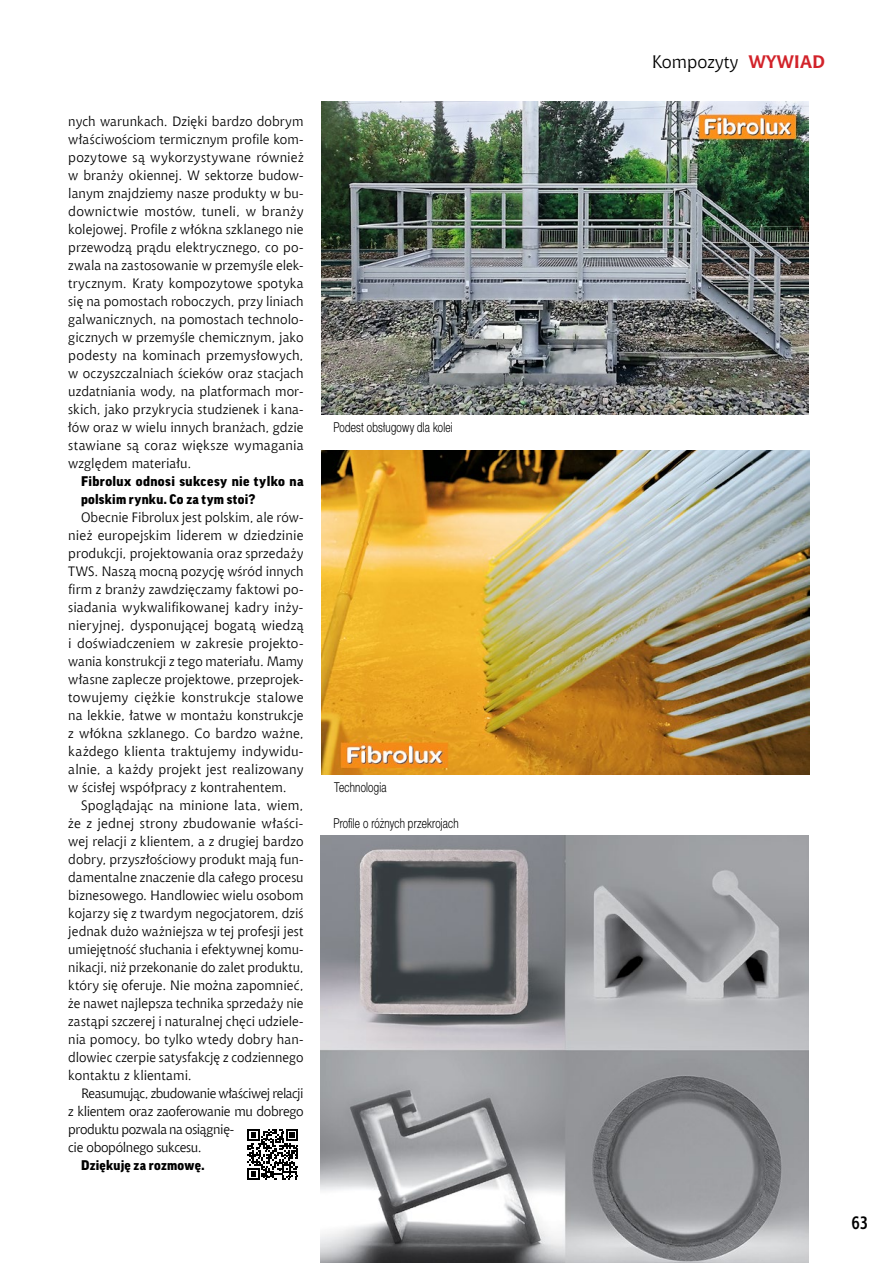
<style>
.page{position:relative;width:893px;height:1263px;background:#fff}
.page>*{position:absolute;margin:0;border:0;box-sizing:border-box;transform-origin:0 0}
.t1{font:18px "Chianti EU";color:#000}
.t2{font:700 18px "Aerton Cnd EFN";color:#000}
.t3{font:13.5px/18px "Chianti EU";color:#000;text-align:justify}
.t4{font:13.5px/18px "Chianti EU";letter-spacing:-.03em;color:#000}
.t5{font:900 13.5px/18px "Good Pro";letter-spacing:.025em;color:#000}
.t6{font:13.5px "Switzer Cnd EFN Light";letter-spacing:.015em;color:#000;scale:.9 1}
.s1{font-weight:700;color:#d2232a}
</style>
<div class="page">
<img style="left:322px;top:102px;width:486px;height:312px">
<img style="left:322px;top:450px;width:487px;height:324px">
<img style="left:321px;top:835px;width:487px;height:428px">
<svg style="left:247px;top:1129px;width:51px;height:51px"></svg>
<p class="t3" style="left:68px;top:112px;width:237px">nych warunkach. Dzięki bardzo dobrym właściwościom termicznym profile kom&shy;pozytowe są wykorzystywane również w branży okiennej. W sektorze budow&shy;lanym znajdziemy nasze produkty w bu&shy;downictwie mostów, tuneli, w branży kolejowej. Profile z włókna szklanego nie przewodzą prądu elektrycznego, co po&shy;zwala na zastosowanie w przemyśle elek&shy;trycznym. Kraty kompozytowe spotyka się na pomostach roboczych, przy liniach galwanicznych, na pomostach technolo&shy;gicznych w przemyśle chemicznym, jako podesty na kominach przemysłowych, w oczyszczalniach ścieków oraz stacjach uzdatniania wody, na platformach mor&shy;skich, jako przykrycia studzienek i kana&shy;łów oraz w wielu innych branżach, gdzie stawiane są coraz większe wymagania względem materiału.</p>
<p class="t5" style="left:81px;top:472px;width:224px">Fibrolux odnosi sukcesy nie tylko na polskim rynku. Co za tym stoi?</p>
<p class="t3" style="left:68px;top:508px;width:237px;text-indent:13px">Obecnie Fibrolux jest polskim, ale rów&shy;nież europejskim liderem w dziedzinie produkcji, projektowania oraz sprzedaży TWS. Naszą mocną pozycję wśród innych firm z branży zawdzięczamy faktowi po&shy;siadania wykwalifikowanej kadry inży&shy;nieryjnej, dysponującej bogatą wiedzą i doświadczeniem w zakresie projekto&shy;wania konstrukcji z tego materiału. Mamy własne zaplecze projektowe, przeprojek&shy;towujemy ciężkie konstrukcje stalowe na lekkie, łatwe w montażu konstrukcje z włókna szklanego. Co bardzo ważne, każdego klienta traktujemy indywidu&shy;alnie, a każdy projekt jest realizowany w ścisłej współpracy z kontrahentem.</p>
<p class="t3" style="left:68px;top:796px;width:237px;text-indent:13px">Spoglądając na minione lata, wiem, że z jednej strony zbudowanie właści&shy;wej relacji z klientem, a z drugiej bardzo dobry, przyszłościowy produkt mają fun&shy;damentalne znaczenie dla całego procesu biznesowego. Handlowiec wielu osobom kojarzy się z twardym negocjatorem, dziś jednak dużo ważniejsza w tej profesji jest umiejętność słuchania i efektywnej komu&shy;nikacji, niż przekonanie do zalet produktu, który się oferuje. Nie można zapomnieć, że nawet najlepsza technika sprzedaży nie zastąpi szczerej i naturalnej chęci udziele&shy;nia pomocy, bo tylko wtedy dobry han&shy;dlowiec czerpie satysfakcję z codziennego kontaktu z klientami.</p>
<p class="t4" style="left:68px;top:1084px;width:237px;text-indent:13px">Reasumując, zbudowanie właściwej relacji z klientem oraz zaoferowanie mu dobrego produktu pozwala na osiągnię-<br>cie obopólnego sukcesu.</p>
<p class="t5" style="left:81px;top:1156px;width:125px">Dziękuję za rozmowę.</p>
<p class="t6" style="left:333px;top:419px;width:134px">Podest obsługowy dla kolei</p>
<p class="t6" style="left:334px;top:779px;width:60px">Technologia</p>
<p class="t6" style="left:333px;top:815px;width:141px">Profile o różnych przekrojach</p>
<h1 class="t1" style="left:652px;top:51px;width:172px">Kompozyty <span class="s1">Wywiad</span></h1>
<h1 class="t2" style="left:851px;top:1212px;width:18px">63</h1>
</div>
